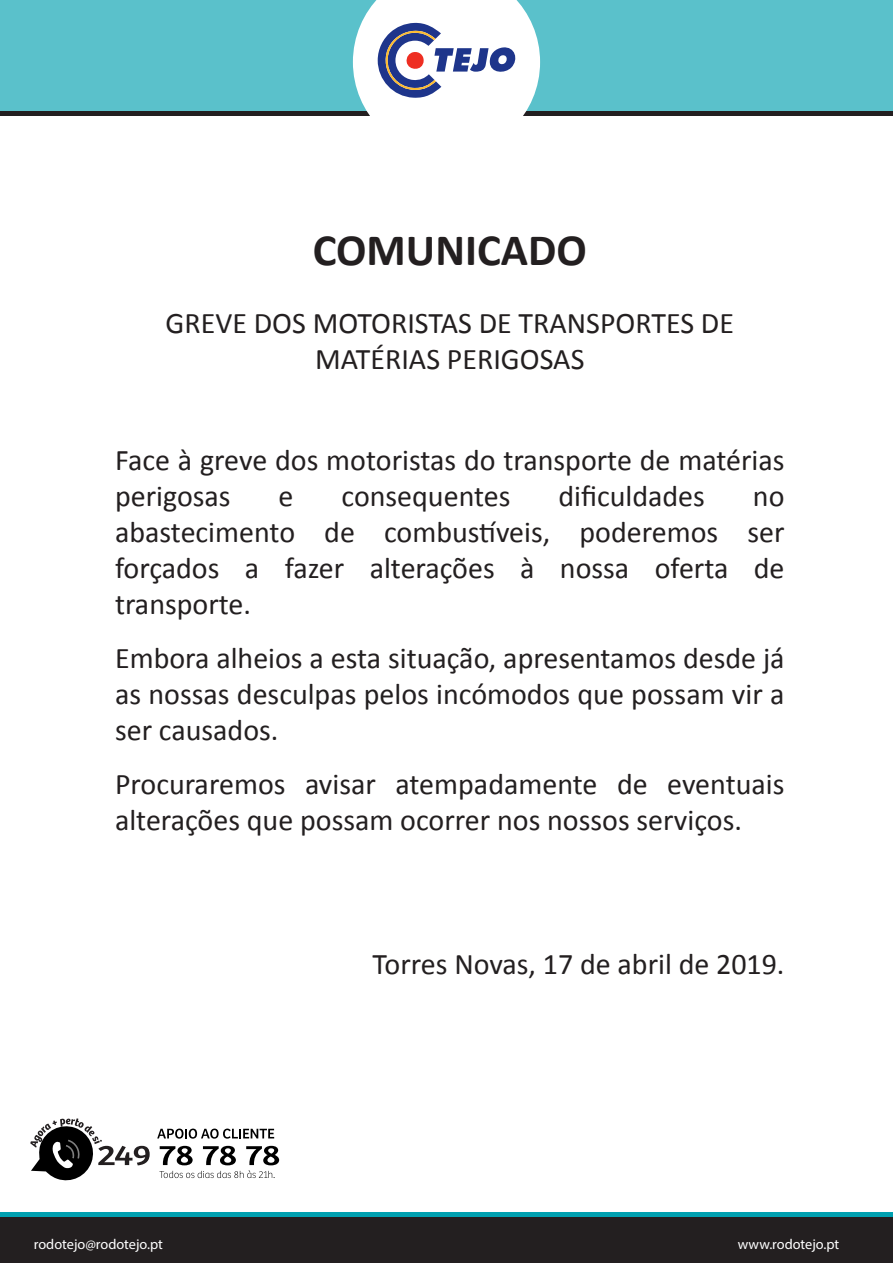
<style>
.page{position:relative;width:893px;height:1263px;background:#fff}
.page>*{position:absolute;margin:0;border:0;box-sizing:border-box;transform-origin:0 0}
.t1{font:700 45px "Calibri";color:#231f20}
.t2{font:30px/36px "Calibri";color:#231f20}
.t3{font:14.25px "Myriad Pro";color:#fff}
</style>
<div class="page">
<div style="left:0;top:0;width:893px;height:113px;background:#5ac1cb"></div>
<hr style="left:0;top:112px;width:893px;height:4px;background:#231f20">
<div style="left:0;top:1216px;width:893px;height:47px;background:#231f20"></div>
<div style="left:0;top:1212px;width:893px;height:5px;background:#00a0b0"></div>
<svg style="left:353px;top:0;width:187px;height:116px;background:#d0d7e3"></svg>
<svg style="left:157px;top:1128px;width:117px;height:11px"></svg>
<svg style="left:159px;top:1146px;width:120px;height:32px"></svg>
<svg style="left:30px;top:1118px;width:120px;height:63px"></svg>
<h1 class="t1" style="left:313px;top:218px;width:276px">COMUNICADO</h1>
<p class="t2" style="left:166px;top:304px;width:570px;text-align:center">GREVE DOS MOTORISTAS DE TRANSPORTES DE<br>MATÉRIAS PERIGOSAS</p>
<p class="t2" style="left:115px;top:441px;width:671px">Face à greve dos motoristas do transporte de matérias perigosas</p>
<p class="t2" style="left:279px;top:477px;width:16px">e</p>
<p class="t2" style="left:342px;top:477px;width:171px">consequentes</p>
<p class="t2" style="left:559px;top:477px;width:148px">dificuldades</p>
<p class="t2" style="left:115px;top:477px;width:671px;text-align:justify;text-indent:638px">no abastecimento de combustíveis, poderemos ser forçados a fazer alterações à nossa oferta de transporte.</p>
<p class="t2" style="left:115px;top:639px;width:671px;text-align:justify">Embora alheios a esta situação, apresentamos desde já as nossas desculpas pelos incómodos que possam vir a ser causados.</p>
<p class="t2" style="left:115px;top:765px;width:671px">Procuraremos avisar atempadamente de eventuais alterações que possam ocorrer nos nossos serviços.</p>
<p class="t2" style="left:373px;top:945px;width:413px">Torres Novas, 17 de abril de 2019.</p>
<p class="t3" style="left:34px;top:1236px;width:131px">rodotejo@rodotejo.pt</p>
<p class="t3" style="left:738px;top:1236px;width:103px">www.rodotejo.pt</p>
</div>
